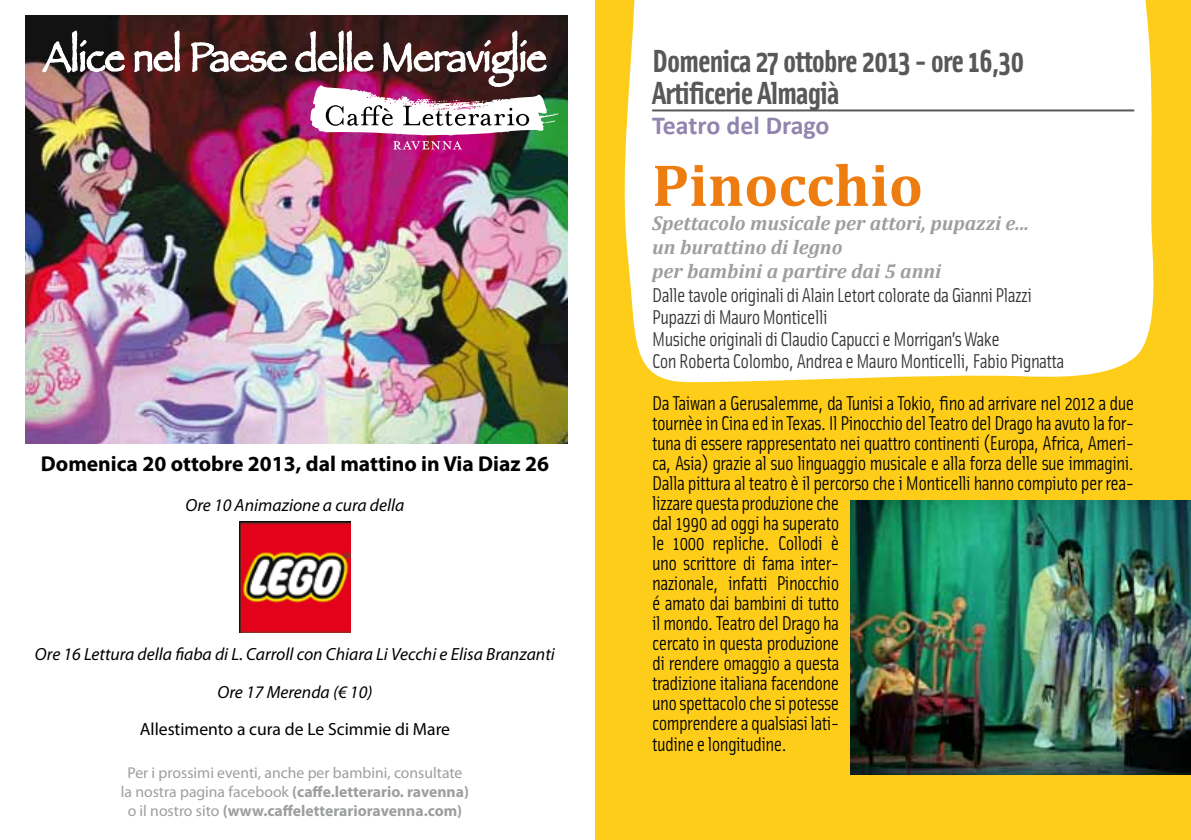
<style>
.page{position:relative;width:1191px;height:840px;background:#fff}
.page>*{position:absolute;margin:0;border:0;box-sizing:border-box;transform-origin:0 0}
.t1{font:700 60px "Cambria";color:#ee7d11}
.t2{font:41.2px "Papyrus";color:#fff;scale:.9 1}
.t3{font:700 32px/32px "Solex";letter-spacing:-.03em;color:#58585a}
.t4{font:700 26px "Calibri";color:#9185af}
.t5{font:700 21.6px "Myriad Pro";color:#000}
.t6{font:20px/20px "Solex";letter-spacing:-.03em;color:#000}
.t7{font:20px/22px "Solex";letter-spacing:-.03em;color:#333}
.t8{font:italic 700 20px/24px "Cambria";color:#9c9e9f}
.t9{font:italic 17.6px "Myriad Pro";color:#000}
.t10{font:17.6px "Myriad Pro";color:#000}
.t11{font:15.6px/18.8px "Myriad Pro";color:#9c9e9f;text-align:center}
.s1{font-weight:700}
</style>
<div class="page">
<img style="left:25px;top:15px;width:542px;height:618px">
<div style="left:595px;top:0;width:596px;height:839px;background:#fecd1a"></div>
<div style="left:624px;top:0;width:530px;height:382px;background:#fff"></div>
<hr style="left:652px;top:109px;width:482px;height:2px;background:#58585a">
<img style="left:850px;top:500px;width:341px;height:274px">
<h2 class="t2" style="left:43px;top:32px;width:560px">Alice nel Paese delle Meraviglie</h2>
<p class="t5" style="left:41px;top:449px;width:509px">Domenica 20 ottobre 2013, dal mattino in Via Diaz 26</p>
<p class="t9" style="left:185px;top:494px;width:220px">Ore 10 Animazione a cura della</p>
<p class="t9" style="left:35px;top:642px;width:521px">Ore 16 Lettura della fiaba di L. Carroll con Chiara Li Vecchi e Elisa Branzanti</p>
<p class="t9" style="left:217px;top:681px;width:156px">Ore 17 Merenda (€ 10)</p>
<p class="t10" style="left:140px;top:718px;width:312px">Allestimento a cura de Le Scimmie di Mare</p>
<p class="t11" style="left:121px;top:763px;width:350px">Per i prossimi eventi, anche per bambini, consultate la nostra pagina facebook <span class="s1">(caffe.letterario. ravenna) </span>o il nostro sito <span class="s1">(www.caffeletterarioravenna.com)</span></p>
<h3 class="t3" style="left:652px;top:43px;width:374px">Domenica 27 ottobre 2013 - ore 16,30<br>Artificerie Almagià</h3>
<h3 class="t4" style="left:652px;top:109px;width:179px">Teatro del Drago</h3>
<h1 class="t1" style="left:652px;top:149px;width:272px">Pinocchio</h1>
<p class="t8" style="left:652px;top:210px;width:378px">Spettacolo musicale per attori, pupazzi e... un burattino di legno<br>per bambini a partire dai 5 anni</p>
<p class="t7" style="left:652px;top:283px;width:414px">Dalle tavole originali di Alain Letort colorate da Gianni Plazzi Pupazzi di Mauro Monticelli<br>Musiche originali di Claudio Capucci e Morrigan’s Wake<br>Con Roberta Colombo, Andrea e Mauro Monticelli, Fabio Pignatta</p>
<p class="t6" style="left:652px;top:392px;width:483px">Da Taiwan a Gerusalemme, da Tunisi a Tokio, fino ad arrivare nel 2012 a due tournèe in Cina ed in Texas. Il Pinocchio del Teatro del Drago ha avuto la for&shy;tuna di essere rappresentato nei quattro continenti (Europa, Africa, Ameri&shy;ca, Asia) grazie al suo linguaggio musicale e alla forza delle sue immagini.<br>Dalla pittura al teatro è il percorso che i Monticelli hanno compiuto per rea&shy;lizzare questa produzione che<br>dal 1990 ad oggi ha superato<br>le 1000 repliche. Collodi è<br>uno scrittore di fama inter-<br>nazionale, infatti Pinocchio<br>é amato dai bambini di tutto<br>il mondo. Teatro del Drago ha<br>cercato in questa produzione<br>di rendere omaggio a questa<br>tradizione italiana facendone<br>uno spettacolo che si potesse<br>comprendere a qualsiasi lati-<br>tudine e longitudine.</p>
</div>
